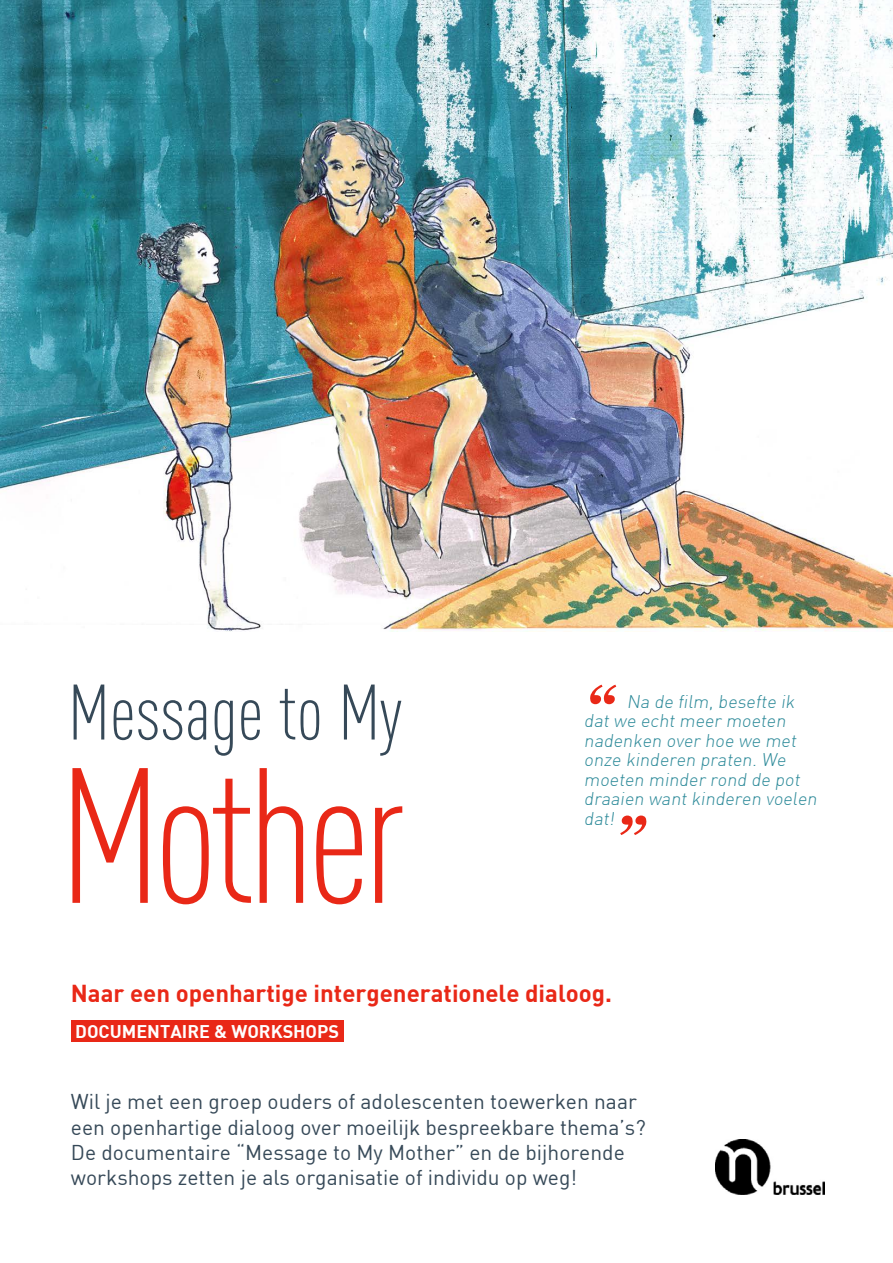
<style>
.page{position:relative;width:893px;height:1263px;background:#fff}
.page>*{position:absolute;margin:0;border:0;box-sizing:border-box;transform-origin:0 0}
.t1{font:300 189.3px "DIN Cond";letter-spacing:-.04em;color:#e92817}
.t2{font:300 77.25px "DIN Cond";color:#364958}
.t3{font:700 57px "Georgia";color:#e92817}
.T2{font:700 24px "DIN";color:#e92817}
.Intro{font:21px/25.2px "DIN";color:#364958}
.t4{font:300 18px/19.5px "DIN";color:#2d8a99}
.Bloc_titre{font:700 18px "DIN";color:#fff}
</style>
<div class="page">
<img style="left:0;top:0;width:893px;height:631px">
<div style="left:71px;top:1020px;width:272px;height:21px;background:#e92817"></div>
<img style="left:715px;top:1139px;width:110px;height:56px">
<p class="t2" style="left:68px;top:668px;width:335px">Message to My</p>
<p class="t1" style="left:59px;top:728px;width:348px">Mother</p>
<p class="t3" style="left:584px;top:664px;width:42px">“</p>
<p class="t4" style="left:584px;top:691px;width:238px;text-indent:43px">Na de film, besefte ik dat we echt meer moeten nadenken over hoe we met onze kinderen praten. We moeten minder rond de pot draaien want kinderen voelen dat!</p>
<p class="t3" style="left:619px;top:762px;width:42px">„</p>
<p class="T2" style="left:71px;top:978px;width:543px">Naar een openhartige intergenerationele dialoog.</p>
<p class="Bloc_titre" style="left:75px;top:1019px;width:265px">DOCUMENTAIRE &amp; WORKSHOPS</p>
<p class="Intro" style="left:71px;top:1089px;width:576px">Wil je met een groep ouders of adolescenten toewerken naar een openhartige dialoog over moeilijk bespreekbare thema’s?<br>De documentaire “Message to My Mother” en de bijhorende workshops zetten je als organisatie of individu op weg!</p>
</div>
